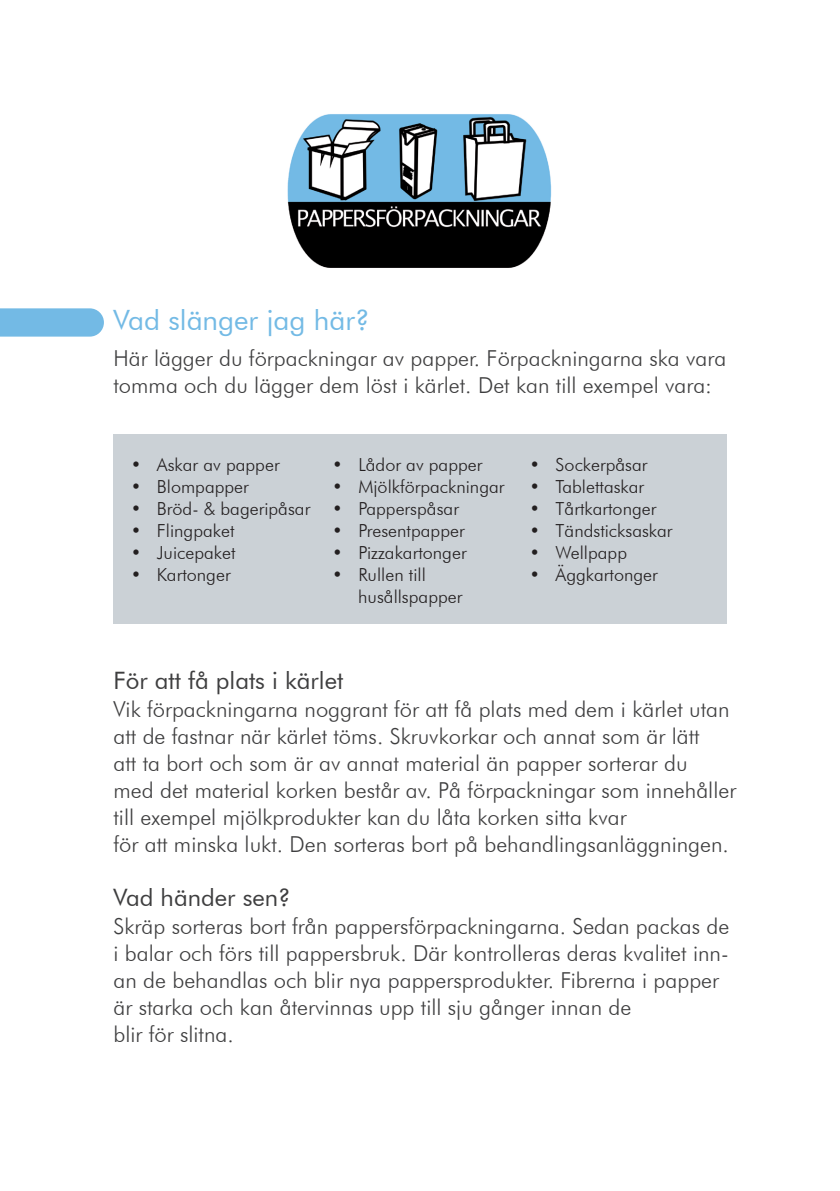
<style>
.page{position:relative;width:840px;height:1191px;background:#fff}
.page>*{position:absolute;margin:0;border:0;box-sizing:border-box;transform-origin:0 0}
.t1{font:28px "Futura BT";color:#73bae5}
.t2{font:24px "Futura BT";color:#3e3e3f}
.t3{font:300 22px/27px "Futura BT";color:#3e3e3f}
.t4{font:300 18px "Futura BT";color:#231f20}
</style>
<div class="page">
<div style="left:0;top:308px;width:104px;height:28px;background:#73bae5"></div>
<img style="left:287px;top:114px;width:265px;height:154px">
<div style="left:113px;top:434px;width:613px;height:190px;background:#cbd1d6"></div>
<p class="t1" style="left:113px;top:303px;width:257px">Vad slänger jag här?</p>
<p class="t3" style="left:113px;top:344px;width:614px">Här lägger du förpackningar av papper. Förpackningarna ska vara tomma och du lägger dem löst i kärlet. Det kan till exempel vara:</p>
<p class="t4" style="left:131px;top:453px;width:150px">• Askar av papper</p>
<p class="t4" style="left:131px;top:475px;width:120px">• Blompapper</p>
<p class="t4" style="left:131px;top:497px;width:181px">• Bröd- &amp; bageripåsar</p>
<p class="t4" style="left:131px;top:519px;width:105px">• Flingpaket</p>
<p class="t4" style="left:131px;top:541px;width:106px">• Juicepaket</p>
<p class="t4" style="left:131px;top:563px;width:101px">• Kartonger</p>
<p class="t4" style="left:332px;top:453px;width:152px">• Lådor av papper</p>
<p class="t4" style="left:332px;top:475px;width:174px">• Mjölkförpackningar</p>
<p class="t4" style="left:332px;top:497px;width:128px">• Papperspåsar</p>
<p class="t4" style="left:332px;top:519px;width:134px">• Presentpapper</p>
<p class="t4" style="left:332px;top:541px;width:136px">• Pizzakartonger</p>
<p class="t4" style="left:332px;top:563px;width:95px">• Rullen till</p>
<p class="t4" style="left:358px;top:585px;width:106px">husållspapper</p>
<p class="t4" style="left:529px;top:453px;width:120px">• Sockerpåsar</p>
<p class="t4" style="left:529px;top:475px;width:116px">• Tablettaskar</p>
<p class="t4" style="left:529px;top:497px;width:128px">• Tårtkartonger</p>
<p class="t4" style="left:529px;top:519px;width:145px">• Tändsticksaskar</p>
<p class="t4" style="left:529px;top:541px;width:99px">• Wellpapp</p>
<p class="t4" style="left:529px;top:563px;width:130px">• Äggkartonger</p>
<p class="t2" style="left:113px;top:666px;width:231px">För att få plats i kärlet</p>
<p class="t3" style="left:113px;top:695px;width:617px">Vik förpackningarna noggrant för att få plats med dem i kärlet utan att de fastnar när kärlet töms. Skruvkorkar och annat som är lätt</p>
<p class="t3" style="left:113px;top:749px;width:575px">att ta bort och som är av annat material än papper sorterar du</p>
<p class="t3" style="left:113px;top:776px;width:624px">med det material korken består av. På förpackningar som innehåller till exempel mjölkprodukter kan du låta korken sitta kvar</p>
<p class="t3" style="left:113px;top:830px;width:616px">för att minska lukt. Den sorteras bort på behandlingsanläggningen.</p>
<p class="t2" style="left:113px;top:883px;width:179px">Vad händer sen?</p>
<p class="t3" style="left:113px;top:912px;width:617px">Skräp sorteras bort från pappersförpackningarna. Sedan packas de</p>
<p class="t3" style="left:113px;top:939px;width:616px">i balar och förs till pappersbruk. Där kontrolleras deras kvalitet inn&shy;an de behandlas och blir nya pappersprodukter. Fibrerna i papper är starka och kan återvinnas upp till sju gånger innan de</p>
<p class="t3" style="left:113px;top:1020px;width:122px">blir för slitna.</p>
</div>
